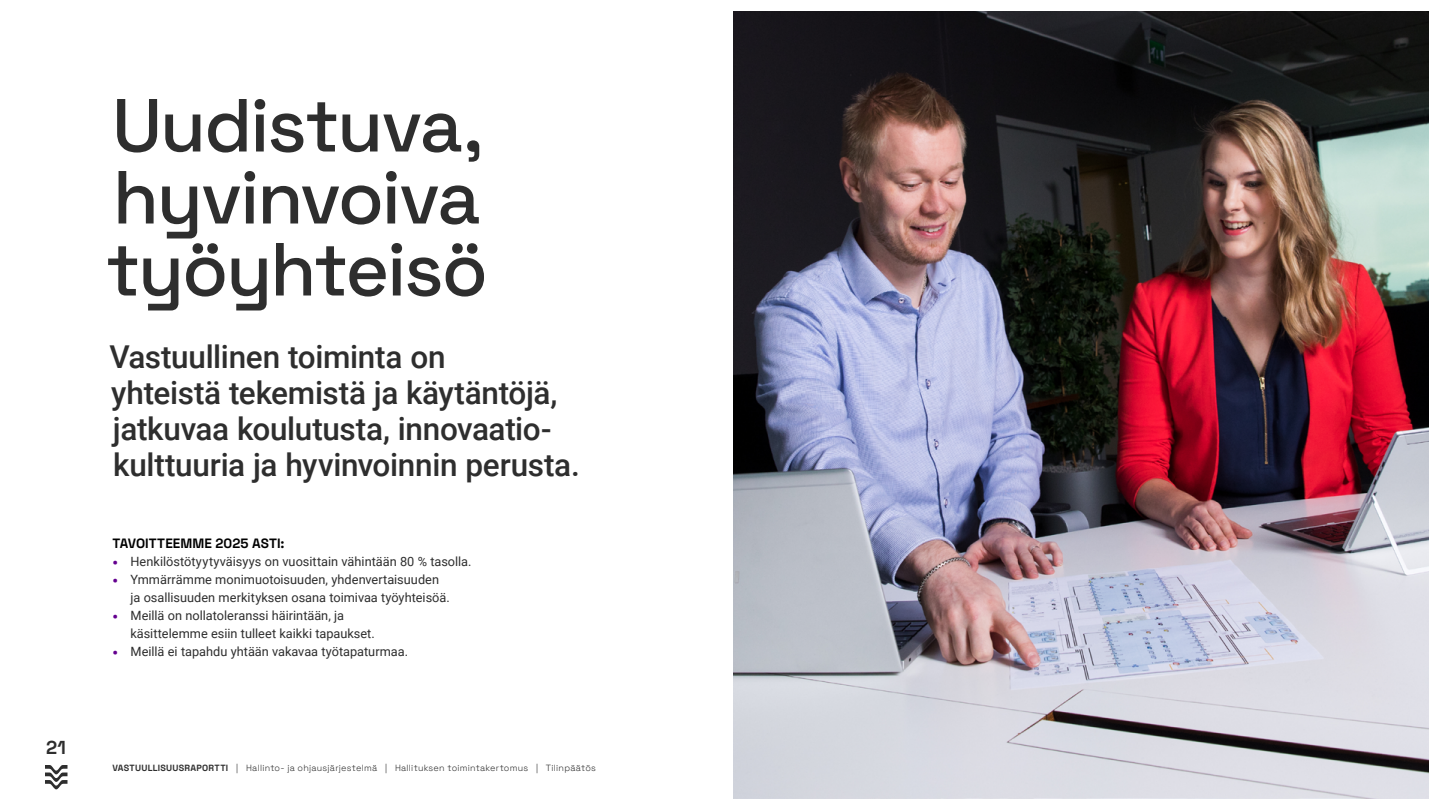
<style>
.page{position:relative;width:1440px;height:810px;background:#fff}
.page>*{position:absolute;margin:0;border:0;box-sizing:border-box;transform-origin:0 0}
.Otsikko{font:500 75px/72px "Space Grotesk";letter-spacing:-.03em;color:#2e2e2e;text-align:justify}
.Ingressi{font:500 31.5px/36px "Roboto";letter-spacing:-.01em;color:#2e2e2e}
.t1{font:700 18.75px "Space Grotesk";color:#2e2e2e}
.Taulukko_otsikko{font:700 13.5px "Space Grotesk";letter-spacing:.005em;color:#000}
.t2{font:12.75px/18px "Roboto";color:#2e2e2e}
.t3{font:300 9px "Space Grotesk";letter-spacing:.025em;color:#2e2e2e}
.s1{font-weight:900;font-size:15px;color:#64008f}
.s2{font-weight:700}
</style>
<div class="page">
<img style="left:734px;top:11px;width:695px;height:788px">
<svg style="left:45px;top:765px;width:23px;height:24px"></svg>
<h3 class="t1" style="left:46px;top:732px;width:21px">21</h3>
<p class="Otsikko" style="left:106px;top:84px;width:383px">Uudistuva, hyvinvoiva työyhteisö</p>
<p class="Ingressi" style="left:110px;top:337px;width:472px">Vastuullinen toiminta on<br>yhteistä tekemistä ja käytäntöjä, jatkuvaa koulutusta, innovaatio&shy;kulttuuria ja hyvinvoinnin perusta.</p>
<p class="Taulukko_otsikko" style="left:112px;top:532px;width:174px">TAVOITTEEMME 2025 ASTI:</p>
<p class="t2" style="left:112px;top:551px;width:361px"><span class="s1">•</span> Henkilöstötyytyväisyys on vuosittain vähintään 80 % tasolla.</p>
<p class="t2" style="left:130px;top:569px;width:321px;text-indent:-18px"><span class="s1">•</span> Ymmärrämme monimuotoisuuden, yhdenvertaisuuden ja osallisuuden merkityksen osana toimivaa työyhteisöä.</p>
<p class="t2" style="left:130px;top:605px;width:246px;text-indent:-18px"><span class="s1">•</span> Meillä on nollatoleranssi häirintään, ja käsittelemme esiin tulleet kaikki tapaukset.</p>
<p class="t2" style="left:112px;top:641px;width:297px"><span class="s1">•</span> Meillä ei tapahdu yhtään vakavaa työtapaturmaa.</p>
<p class="t3" style="left:112px;top:762px;width:485px"><span class="s2">VASTUULLISUUSRAPORTTI</span> | Hallinto- ja ohjausjärjestelmä | Hallituksen toimintakertomus | Tilinpäätös</p>
</div>
